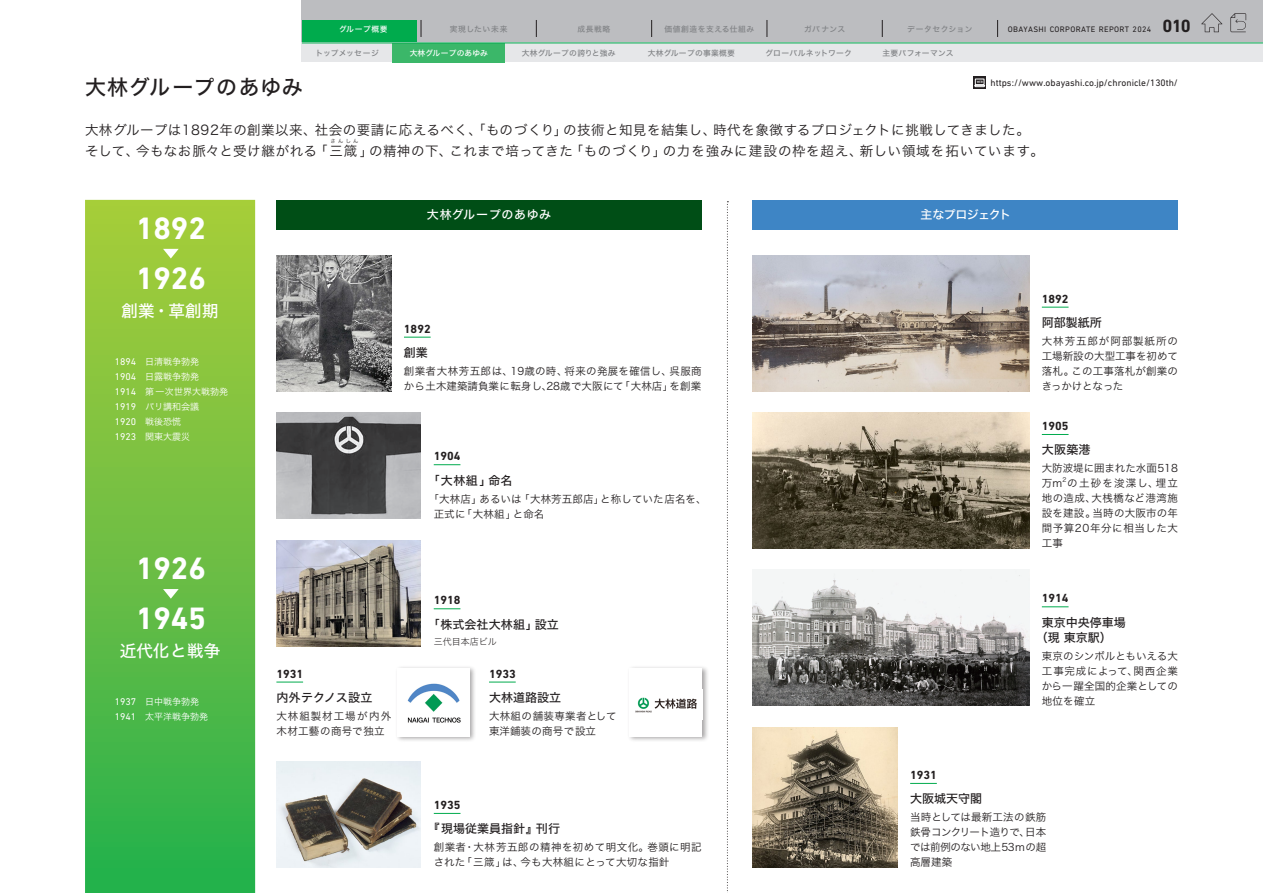
<style>
.page{position:relative;width:1263px;height:893px;background:#fff}
.page>*{position:absolute;margin:0;border:0;box-sizing:border-box;transform-origin:0 0}
.t1{font:700 31.5px/49.5px "DIN Next LT Pro";color:#fff}
.t2{font:21px "Hira Kaku Std N W5";letter-spacing:.045em;color:#231f20}
.t3{font:16.5px "Hira Kaku Std N W5";letter-spacing:.01em;color:#fff}
.t4{font:13.5px/21px "Hira Kaku Std N W3";letter-spacing:.03em;color:#231f20}
.t5{font:12px/15px "Hira Kaku Std N W5";color:#231f20}
.t6{font:700 12px "DIN Next LT Pro";color:#231f20}
.t7{font:12px "Hira Kaku Std N W5";letter-spacing:.045em;color:#fff}
.t8{font:12px "Hira Kaku Std N W5";letter-spacing:-.06em;color:#fff}
.t9{font:12px "Hira Kaku Std N W5";letter-spacing:.02em;color:#231f20}
.t10{font:10.5px/15px "Hira Kaku Std N W3";letter-spacing:.02em;color:#231f20;text-align:justify}
.t11{font:10.5px/15px "Hira Kaku Std N W3";letter-spacing:.04em;color:#231f20}
.t12{font:10.5px/15px "Hira Kaku Std N W3";letter-spacing:.095em;color:#231f20}
.t13{font:10.5px/15px "Hira Kaku Std N W3";letter-spacing:-.005em;color:#231f20}
.t14{font:9.6px "DIN Next LT Pro";color:#231f20}
.t15{font:9px/15px "Hira Kaku Std N W3";color:#fff}
.t16{font:9px "Hira Kaku Std N W2";color:#231f20}
.t17{font:8.1px "DIN Next LT Pro";letter-spacing:.04em;color:#231f20}
.t18{font:7.8px "Hira Kaku Std N W5";letter-spacing:.02em;color:#808285}
.t19{font:7.8px "Hira Kaku Std N W5";letter-spacing:.06em;color:#808285}
.t20{font:7.8px "Hira Kaku Std N W5";color:#fff}
.t21{font:7.8px "Hira Kaku Std N W5";letter-spacing:.04em;color:#808285}
.t22{font:7.8px "Hira Kaku Std N W5";letter-spacing:.07em;color:#808285}
.t23{font:7.8px "Hira Kaku Std N W5";color:#808285}
.t24{font:7.8px "Hira Kaku Std N W5";letter-spacing:.08em;color:#808285}
.t25{font:7.8px "Hira Kaku Std N W5";letter-spacing:.03em;color:#fff}
.t26{font:6.15px "Hira Kaku Std N W3";color:#231f20}
.t27{font:5.25px "Hira Kaku Std N W3";color:#231f20}
.s1{font-weight:700;font-size:18px}
.s2{font-family:"DIN Next LT Pro";font-size:9.9px}
</style>
<div class="page">
<svg style="left:85px;top:200px;width:170px;height:693px;background:#69be43"></svg>
<img style="left:753px;top:255px;width:276px;height:136px">
<img style="left:753px;top:412px;width:276px;height:137px">
<img style="left:753px;top:570px;width:276px;height:136px">
<img style="left:276px;top:412px;width:145px;height:107px">
<img style="left:276px;top:540px;width:145px;height:106px">
<img style="left:276px;top:761px;width:145px;height:106px">
<img style="left:753px;top:727px;width:144px;height:140px">
<img style="left:276px;top:255px;width:115px;height:136px">
<div style="left:753px;top:200px;width:425px;height:30px;background:#3e85c5"></div>
<div style="left:276px;top:200px;width:426px;height:30px;background:#004e16"></div>
<svg style="left:163px;top:249px;width:16px;height:9px"></svg>
<svg style="left:163px;top:589px;width:16px;height:10px"></svg>
<svg style="left:1042px;top:307px;width:26px;height:1px"></svg>
<svg style="left:1042px;top:434px;width:26px;height:1px"></svg>
<svg style="left:1042px;top:606px;width:26px;height:1px"></svg>
<svg style="left:434px;top:464px;width:26px;height:1px"></svg>
<svg style="left:434px;top:608px;width:26px;height:1px"></svg>
<svg style="left:434px;top:813px;width:26px;height:1px"></svg>
<svg style="left:910px;top:783px;width:27px;height:1px"></svg>
<svg style="left:404px;top:337px;width:27px;height:1px"></svg>
<svg style="left:276px;top:682px;width:27px;height:1px"></svg>
<svg style="left:489px;top:682px;width:27px;height:1px"></svg>
<svg style="left:727px;top:201px;width:1px;height:692px"></svg>
<div style="left:395px;top:665px;width:82px;height:78px;background:#231f20;opacity:.4"></div>
<div style="left:398px;top:668px;width:72px;height:68px;background:#fff"></div>
<img style="left:407px;top:683px;width:54px;height:40px">
<div style="left:627px;top:665px;width:82px;height:78px;background:#231f20;opacity:.4"></div>
<div style="left:630px;top:668px;width:72px;height:68px;background:#fff"></div>
<img style="left:635px;top:697px;width:62px;height:16px">
<svg style="left:973px;top:77px;width:13px;height:12px"></svg>
<div style="left:975px;top:79px;width:9px;height:6px;border:1px solid #fff"></div>
<svg style="left:974px;top:81px;width:11px;height:6px"></svg>
<div style="left:302px;top:0;width:961px;height:43px;background:#bcbdc0"></div>
<svg style="left:997px;top:20px;width:1px;height:17px"></svg>
<svg style="left:882px;top:20px;width:1px;height:17px"></svg>
<svg style="left:767px;top:20px;width:1px;height:17px"></svg>
<svg style="left:651px;top:20px;width:1px;height:17px"></svg>
<svg style="left:536px;top:20px;width:1px;height:17px"></svg>
<svg style="left:421px;top:20px;width:1px;height:17px"></svg>
<svg style="left:1201px;top:13px;width:21px;height:19px"></svg>
<svg style="left:1230px;top:13px;width:16px;height:19px"></svg>
<div style="left:302px;top:20px;width:114px;height:23px;background:#00ab4d"></div>
<div style="left:302px;top:43px;width:961px;height:19px;background:#e6e7e9"></div>
<div style="left:393px;top:43px;width:112px;height:19px;background:#3bb769"></div>
<hr style="left:302px;top:43px;width:961px;height:1px;background:#00ab4d">
<p class="t25" style="left:339px;top:23px;width:50px">グループ概要</p>
<p class="t24" style="left:450px;top:23px;width:59px">実現したい未来</p>
<p class="t21" style="left:578px;top:23px;width:34px">成長戦略</p>
<p class="t19" style="left:664px;top:23px;width:91px">価値創造を支える仕組み</p>
<p class="t21" style="left:804px;top:23px;width:43px">ガバナンス</p>
<p class="t22" style="left:907px;top:23px;width:67px">データセクション</p>
<p class="t17" style="left:1008px;top:24px;width:184px">OBAYASHI CORPORATE REPORT 2024 <span class="s1">010</span></p>
<p class="t23" style="left:316px;top:47px;width:65px">トップメッセージ</p>
<p class="t20" style="left:410px;top:47px;width:80px">大林グループのあゆみ</p>
<p class="t18" style="left:522px;top:47px;width:95px">大林グループの誇りと強み</p>
<p class="t18" style="left:648px;top:47px;width:88px">大林グループの事業概要</p>
<p class="t18" style="left:765px;top:47px;width:88px">グローバルネットワーク</p>
<p class="t18" style="left:882px;top:47px;width:73px">主要パフォーマンス</p>
<h2 class="t2" style="left:85px;top:71px;width:219px">大林グループのあゆみ</h2>
<p class="t4" style="left:85px;top:119px;width:960px">大林グループは1892年の創業以来、社会の要請に応えるべく、「ものづくり」の技術と知見を結集し、時代を象徴するプロジェクトに挑戦してきました。そして、今もなお脈々と受け継がれる「三箴」の精神の下、これまで培ってきた「ものづくり」の力を強みに建設の枠を超え、新しい領域を拓いています。</p>
<p class="t14" style="left:990px;top:77px;width:189px">https://www.obayashi.co.jp/chronicle/130th/</p>
<p class="t27" style="left:331px;top:137px;width:29px">さんしん</p>
<h1 class="t1" style="left:136px;top:203px;width:72px">1892<br>1926</h1>
<h3 class="t3" style="left:122px;top:298px;width:99px">創業・草創期</h3>
<p class="t15" style="left:115px;top:354px;width:115px"><span class="s2">1894</span>　日清戦争勃発<br><span class="s2">1904</span>　日露戦争勃発<br><span class="s2">1914</span>　第一次世界大戦勃発<br><span class="s2">1919</span> パリ講和会議<br><span class="s2">1920</span>　戦後恐慌<br><span class="s2">1923</span>　関東大震災</p>
<h1 class="t1" style="left:136px;top:544px;width:72px">1926<br>1945</h1>
<h3 class="t3" style="left:120px;top:638px;width:102px">近代化と戦争</h3>
<p class="t15" style="left:115px;top:694px;width:95px"><span class="s2">1937</span>　日中戦争勃発<br><span class="s2">1941</span>　太平洋戦争勃発</p>
<p class="t7" style="left:427px;top:206px;width:126px">大林グループのあゆみ</p>
<p class="t8" style="left:920px;top:206px;width:92px">主なプロジェクト</p>
<p class="t6" style="left:404px;top:322px;width:28px">1892</p>
<p class="t5" style="left:404px;top:345px;width:25px">創業</p>
<p class="t10" style="left:404px;top:363px;width:299px">創業者大林芳五郎は、19歳の時、将来の発展を確信し、呉服商から土木建築請負業に転身し、28歳で大阪にて「大林店」を創業</p>
<p class="t6" style="left:434px;top:449px;width:28px">1904</p>
<p class="t5" style="left:428px;top:473px;width:86px">「大林組」命名</p>
<p class="t10" style="left:434px;top:491px;width:275px;text-indent:-5px">「大林店」あるいは「大林芳五郎店」と称していた店名を、正式に「大林組」と命名</p>
<p class="t6" style="left:276px;top:667px;width:28px">1931</p>
<p class="t9" style="left:276px;top:688px;width:97px">内外テクノス設立</p>
<p class="t12" style="left:276px;top:708px;width:116px">大林組製材工場が内外木材工藝の商号で独立</p>
<p class="t6" style="left:434px;top:593px;width:28px">1918</p>
<p class="t5" style="left:428px;top:617px;width:132px">「株式会社大林組」設立</p>
<p class="t16" style="left:434px;top:635px;width:64px">三代目本店ビル</p>
<p class="t6" style="left:489px;top:667px;width:28px">1933</p>
<p class="t5" style="left:489px;top:690px;width:73px">大林道路設立</p>
<p class="t10" style="left:489px;top:708px;width:129px">大林組の舗装専業者として東洋鋪装の商号で設立</p>
<p class="t6" style="left:434px;top:798px;width:28px">1935</p>
<p class="t5" style="left:428px;top:821px;width:134px">『現場従業員指針』刊行</p>
<p class="t11" style="left:434px;top:840px;width:269px">創業者・大林芳五郎の精神を初めて明文化。巻頭に明記された「三箴」は、今も大林組にとって大切な指針</p>
<p class="t6" style="left:1042px;top:292px;width:28px">1892</p>
<p class="t5" style="left:1042px;top:315px;width:61px">阿部製紙所</p>
<p class="t10" style="left:1042px;top:333px;width:138px">大林芳五郎が阿部製紙所の工場新設の大型工事を初めて落札。この工事落札が創業のきっかけとなった</p>
<p class="t6" style="left:1042px;top:419px;width:28px">1905</p>
<p class="t5" style="left:1042px;top:442px;width:50px">大阪築港</p>
<p class="t13" style="left:1042px;top:461px;width:138px">大防波堤に囲まれた水面518万m</p>
<p class="t26" style="left:1062px;top:475px;width:6px">2</p>
<p class="t10" style="left:1042px;top:476px;width:138px;text-indent:25px">の土砂を浚渫し、埋立地の造成、大桟橋など港湾施設を建設。当時の大阪市の年間予算20年分に相当した大工事</p>
<p class="t6" style="left:1042px;top:591px;width:28px">1914</p>
<p class="t5" style="left:1036px;top:615px;width:91px;text-indent:6px">東京中央停車場（現東京駅）</p>
<p class="t10" style="left:1042px;top:648px;width:138px">東京のシンボルともいえる大工事完成によって、関西企業から一躍全国的企業としての地位を確立</p>
<p class="t6" style="left:910px;top:768px;width:28px">1931</p>
<p class="t5" style="left:910px;top:791px;width:73px">大阪城天守閣</p>
<p class="t10" style="left:910px;top:810px;width:138px">当時としては最新工法の鉄筋鉄骨コンクリート造りで、日本では前例のない地上53mの超高層建築</p>
</div>
